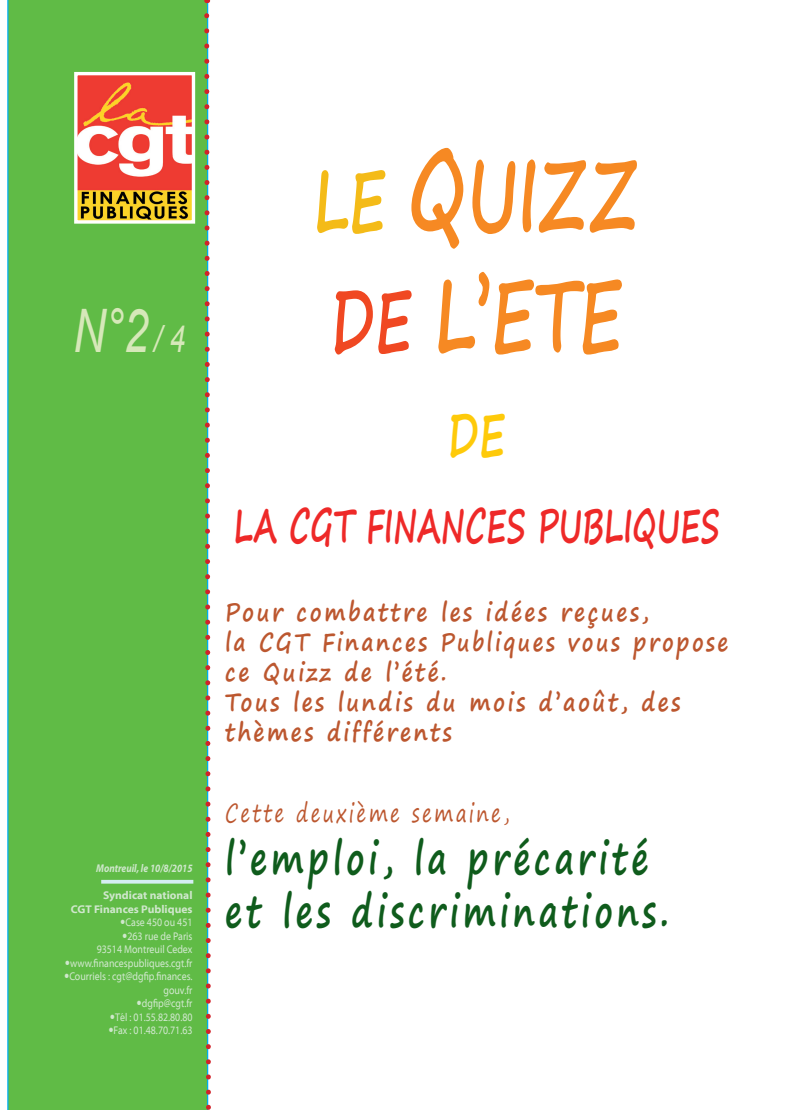
<style>
.page{position:relative;width:801px;height:1110px;background:#fff}
.page>*{position:absolute;margin:0;border:0;box-sizing:border-box;transform-origin:0 0}
.t1{font:700 100px/120px "Segoe Print";color:#f68923;scale:.65 1}
.t2{font:italic 60px "Arial";color:#d6e8b9;scale:.75 1}
.t3{font:700 60px "Segoe Print";color:#feca0a;scale:.65 1}
.t4{font:700 46.25px "Segoe Print";color:#ee2928;scale:.65 1}
.t5{font:700 43.75px/52.5px "Segoe Print";letter-spacing:.12em;color:#0f5c1c;scale:.75 1}
.t6{font:700 25px/30px "Segoe Print";letter-spacing:.12em;color:#bc572f;scale:.85 1}
.t7{font:25px "Segoe Print";letter-spacing:.12em;color:#bc572f;scale:.75 1}
.t8{font:11.25px/13.5px "Myriad Web Pro";color:#cfe7cc;text-align:right;scale:.85 1}
.t9{font:700 11.25px/13.5px "Myriad Web Pro";color:#cfe7cc;text-align:right}
.t10{font:italic 700 11.25px "Myriad Pro";color:#cfe7cc;scale:.85 1}
.s1{font-size:37.5px}
.s2{font-size:85px;color:#f4bb18}
.s3{font-size:112.5px}
.s4{font-size:85px;color:#f04822}
</style>
<div class="page">
<div style="left:7px;top:0;width:201px;height:1109px;background:#60bb46"></div>
<svg style="left:202px;top:11px;width:9px;height:1099px"></svg>
<img style="left:78px;top:76px;width:113px;height:143px">
<div style="left:74px;top:72px;width:121px;height:151px;border:3px solid #fff"></div>
<svg style="left:101px;top:879px;width:92px;height:4px"></svg>
<svg style="left:121px;top:919px;width:4px;height:5px"></svg>
<svg style="left:123px;top:933px;width:4px;height:4px"></svg>
<svg style="left:66px;top:960px;width:3px;height:4px"></svg>
<svg style="left:65px;top:973px;width:4px;height:5px"></svg>
<svg style="left:137px;top:1000px;width:4px;height:5px"></svg>
<svg style="left:111px;top:1014px;width:3px;height:4px"></svg>
<svg style="left:109px;top:1027px;width:4px;height:5px"></svg>
<h2 class="t2" style="left:73px;top:292px;width:151px">N°2<span class="s1">/ 4</span></h2>
<p class="t10" style="left:96px;top:860px;width:115px">Montreuil, le 10/8/2015</p>
<p class="t9" style="left:71px;top:888px;width:123px">Syndicat national<br>CGT Finances Publiques</p>
<p class="t8" style="left:69px;top:915px;width:146px">Case 450 ou 451<br>263 rue de Paris<br>93514 Montreuil Cedex www.financespubliques.cgt.fr<br>Courriels : cgt@dgfip.finances. gouv.fr<br>dgfip@cgt.fr<br>Tél : 01.55.82.80.80<br>Fax : 01.48.70.71.63</p>
<h1 class="t1" style="left:314px;top:132px;width:503px"><span class="s2">LE</span> <span class="s3">Q</span>UIZZ<br><span class="s4">DE</span> L’ETE</h1>
<h2 class="t3" style="left:448px;top:379px;width:80px">De</h2>
<h3 class="t4" style="left:234px;top:483px;width:739px">LA CGT FINANCES PUBLIQUEs</h3>
<h3 class="t6" style="left:225px;top:595px;width:593px">Pour combattre les idées reçues,<br>la CGT Finances Publiques vous propose ce Quizz de l’été.<br>Tous les lundis du mois d’août, des thèmes différents</h3>
<h3 class="t7" style="left:225px;top:790px;width:381px">Cette deuxième semaine,</h3>
<h3 class="t5" style="left:225px;top:830px;width:592px">l’emploi, la précarité et les discriminations.</h3>
</div>
